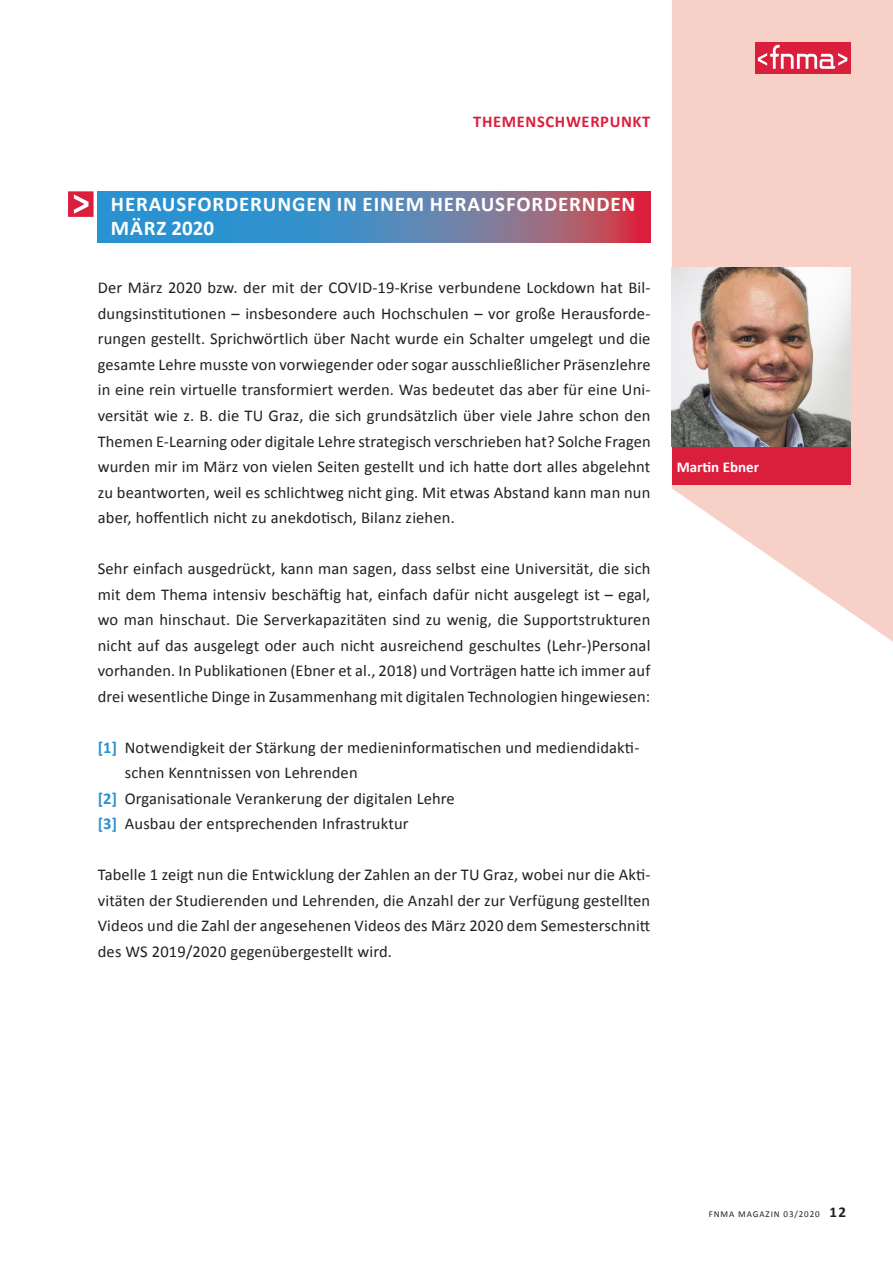
<style>
.page{position:relative;width:893px;height:1263px;background:#fff}
.page>*{position:absolute;margin:0;border:0;box-sizing:border-box;transform-origin:0 0}
.Head_3_Verlaufsbox{font:700 21px/24px "Calibri";letter-spacing:.04em;color:#fff}
.Body_1{font:16.5px/25.5px "Calibri";letter-spacing:.01em;color:#231f20;text-align:justify}
.Body_1_Aufzählung_nu{font:16.5px/25.5px "Calibri";letter-spacing:.01em;color:#231f20}
.t1{font:700 16.5px "Calibri";letter-spacing:.04em;color:#da1f3d}
.t2{font:700 15px "Calibri";color:#fff}
.t3{font:9px "Calibri";letter-spacing:.1em;color:#231f20}
.s1{font-weight:700;color:#2a92d0}
.s2{font-weight:700;font-size:15px}
</style>
<div class="page">
<svg style="left:672px;top:0;width:221px;height:642px;fill:#f7d1c7"></svg>
<svg style="left:98px;top:191px;width:553px;height:51px;background:#5f7fab"></svg>
<div style="left:672px;top:446px;width:178px;height:39px;background:#da1f3d"></div>
<img style="left:672px;top:268px;width:178px;height:178px">
<svg style="left:68px;top:191px;width:26px;height:26px"></svg>
<div style="left:755px;top:43px;width:95px;height:31px;background:#da1f3d"></div>
<svg style="left:758px;top:45px;width:89px;height:24px"></svg>
<p class="t1" style="left:473px;top:111px;width:179px">THEMENSCHWERPUNKT</p>
<h2 class="Head_3_Verlaufsbox" style="left:111px;top:191px;width:526px">HERAUSFORDERUNGEN IN EINEM HERAUSFORDERNDEN<br>MÄRZ 2020</h2>
<p class="Body_1" style="left:98px;top:274px;width:554px">Der März 2020 bzw. der mit der COVID-19-Krise verbundene Lockdown hat Bil&shy;dungsinstitutionen – insbesondere auch Hochschulen – vor große Herausforde&shy;rungen gestellt. Sprichwörtlich über Nacht wurde ein Schalter umgelegt und die gesamte Lehre musste von vorwiegender oder sogar ausschließlicher Präsenzlehre in eine rein virtuelle transformiert werden. Was bedeutet das aber für eine Uni&shy;versität wie z. B. die TU Graz, die sich grundsätzlich über viele Jahre schon den Themen E-Learning oder digitale Lehre strategisch verschrieben hat? Solche Fragen wurden mir im März von vielen Seiten gestellt und ich hatte dort alles abgelehnt zu beantworten, weil es schlichtweg nicht ging. Mit etwas Abstand kann man nun aber, hoffentlich nicht zu anekdotisch, Bilanz ziehen.</p>
<p class="Body_1" style="left:98px;top:555px;width:554px">Sehr einfach ausgedrückt, kann man sagen, dass selbst eine Universität, die sich mit dem Thema intensiv beschäftig hat, einfach dafür nicht ausgelegt ist – egal, wo man hinschaut. Die Serverkapazitäten sind zu wenig, die Supportstrukturen nicht auf das ausgelegt oder auch nicht ausreichend geschultes (Lehr-)Personal vorhanden. In Publikationen (Ebner et al., 2018) und Vorträgen hatte ich immer auf drei wesentliche Dinge in Zusammenhang mit digitalen Technologien hingewiesen:</p>
<p class="Body_1_Aufzählung_nu" style="left:125px;top:734px;width:516px;text-indent:-27px"><span class="s1">[1]</span> Notwendigkeit der Stärkung der medieninformatischen und mediendidakti&shy;schen Kenntnissen von Lehrenden</p>
<p class="Body_1_Aufzählung_nu" style="left:98px;top:785px;width:359px"><span class="s1">[2]</span> Organisationale Verankerung der digitalen Lehre</p>
<p class="Body_1_Aufzählung_nu" style="left:98px;top:810px;width:312px"><span class="s1">[3]</span> Ausbau der entsprechenden Infrastruktur</p>
<p class="Body_1" style="left:98px;top:861px;width:554px">Tabelle 1 zeigt nun die Entwicklung der Zahlen an der TU Graz, wobei nur die Akti&shy;vitäten der Studierenden und Lehrenden, die Anzahl der zur Verfügung gestellten Videos und die Zahl der angesehenen Videos des März 2020 dem Semesterschnitt des WS 2019/2020 gegenübergestellt wird.</p>
<p class="t2" style="left:677px;top:458px;width:84px">Martin Ebner</p>
<p class="t3" style="left:709px;top:1208px;width:139px">FNMA MAGAZIN 03/2020 <span class="s2">12</span></p>
</div>
